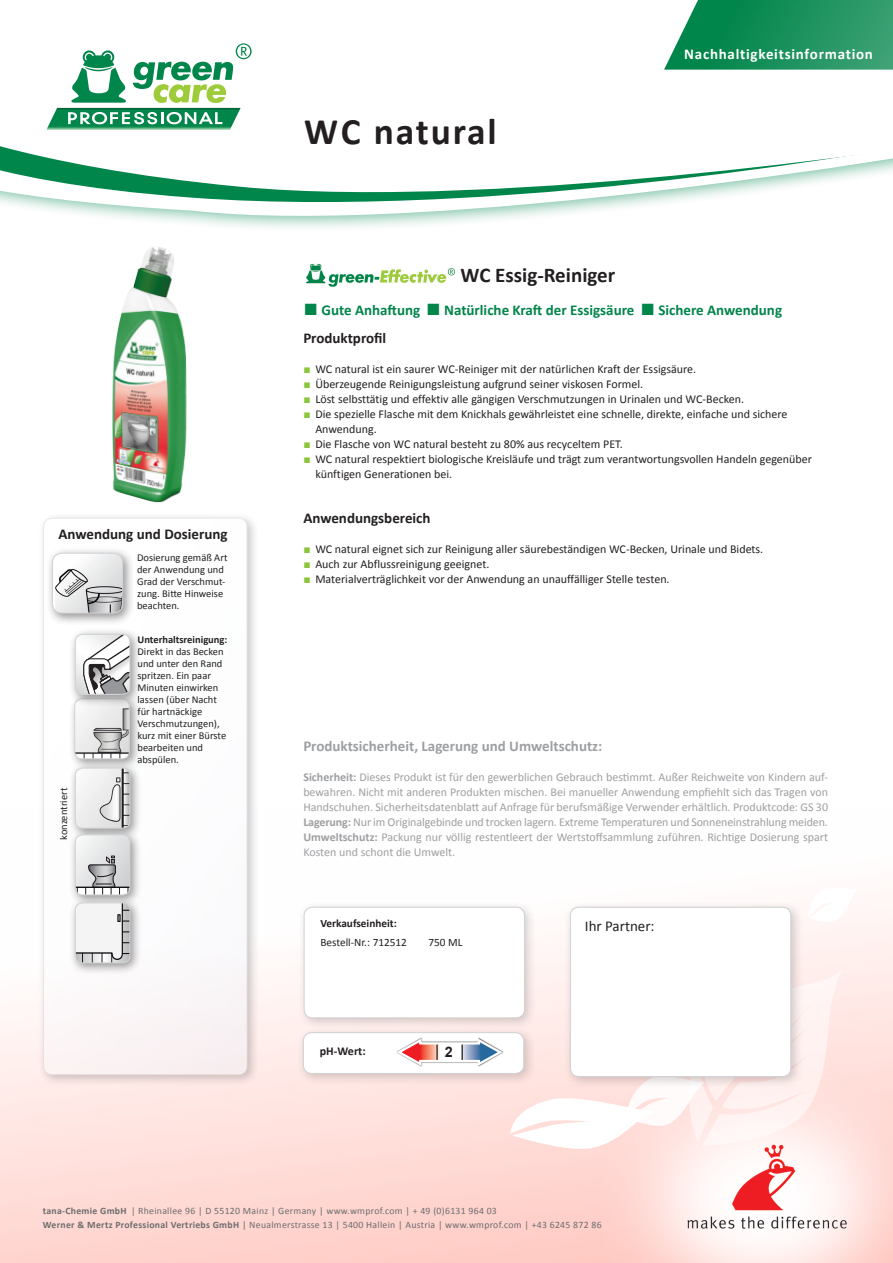
<style>
.page{position:relative;width:893px;height:1263px;background:#fff}
.page>*{position:absolute;margin:0;border:0;box-sizing:border-box;transform-origin:0 0}
.t1{font:700 37.5px "Calibri";letter-spacing:.05em;color:#231f20}
.t2{font:700 21px "Calibri";color:#231f20}
.t3{font:700 15px "Calibri";color:#00854a}
.t4{font:700 15px "Calibri";color:#231f20}
.t5{font:700 15px "Calibri";color:#9d9fa2}
.t6{font:700 15px "Calibri";letter-spacing:.05em;color:#fff}
.t7{font:15px "Calibri";color:#231f20}
.t8{font:700 14.4px "Arial";color:#231f20}
.t9{font:12px/15px "Calibri";color:#231f20}
.t10{font:12px/15px "Calibri";letter-spacing:-.005em;color:#9d9fa2;text-align:justify}
.t11{font:700 12px "Calibri";color:#231f20}
.t12{font:11.25px "Calibri";color:#231f20}
.t13{font:700 11.25px "Calibri";color:#231f20}
.t14{font:10.5px/12px "Calibri";color:#231f20}
.t15{font:700 10.5px "Calibri";color:#231f20}
.t16{font:9.75px "Calibri";letter-spacing:.03em;color:#6c6d70}
.s1{font-family:"Arial";font-weight:400;font-size:24.3px}
.s2{font-family:"Arial";color:#8bc63e}
.s3{font-weight:700}
</style>
<div class="page">
<div style="left:0;top:808px;width:893px;height:455px;background:linear-gradient(to bottom,#fff,#ffd2cc)"></div>
<svg style="left:510px;top:968px;width:332px;height:181px"></svg>
<svg style="left:807px;top:888px;width:52px;height:34px"></svg>
<svg style="left:188px;top:222px;width:266px;height:6px;fill:#f0f7f4"></svg>
<svg style="left:71px;top:212px;width:502px;height:10px"></svg>
<svg style="left:0;top:146px;width:893px;height:66px"></svg>
<div style="left:297px;top:1026px;width:239px;height:60px;background:#231f20;opacity:.2"></div>
<div style="left:303px;top:1033px;width:221px;height:40px;background:#fff;border-radius:9px"></div>
<div style="left:303px;top:1032px;width:221px;height:42px;border:1px solid #d1d2d4;border-radius:9px"></div>
<svg style="left:396px;top:1037px;width:107px;height:30px"></svg>
<div style="left:37px;top:512px;width:223px;height:575px;background:#231f20;opacity:.49"></div>
<div style="left:44px;top:518px;width:203px;height:556px;background:#fdfdfd;border-radius:9px"></div>
<div style="left:43px;top:518px;width:204px;height:557px;border:1px solid #d1d2d4;border-radius:9px"></div>
<div style="left:46px;top:547px;width:89px;height:79px;background:#231f20;opacity:.49"></div>
<img style="left:55px;top:553px;width:68px;height:60px">
<div style="left:52px;top:553px;width:71px;height:60px;border:1px solid #d1d2d4;border-radius:9px"></div>
<svg style="left:664px;top:0;width:229px;height:70px;background:#2b9968"></svg>
<svg style="left:46px;top:43px;width:206px;height:87px"></svg>
<img style="left:603px;top:1048px;width:290px;height:215px">
<img style="left:306px;top:264px;width:149px;height:23px">
<div style="left:564px;top:901px;width:239px;height:188px;background:#231f20;opacity:.2"></div>
<div style="left:570px;top:907px;width:221px;height:169px;background:#fff;border-radius:9px"></div>
<div style="left:570px;top:907px;width:221px;height:170px;border:1px solid #d1d2d4;border-radius:9px"></div>
<div style="left:298px;top:901px;width:239px;height:129px;background:#231f20;opacity:.2"></div>
<div style="left:304px;top:907px;width:220px;height:111px;background:#fff;border-radius:9px"></div>
<div style="left:304px;top:907px;width:221px;height:111px;border:1px solid #d1d2d4;border-radius:9px"></div>
<img style="left:112px;top:247px;width:75px;height:256px">
<div style="left:68px;top:692px;width:74px;height:79px;background:#231f20;opacity:.49"></div>
<img style="left:75px;top:707px;width:54px;height:52px">
<div style="left:74px;top:698px;width:56px;height:61px;border:1px solid #d1d2d4;border-radius:7px"></div>
<div style="left:69px;top:628px;width:74px;height:79px;background:#231f20;opacity:.49"></div>
<svg style="left:75px;top:634px;width:55px;height:60px"></svg>
<div style="left:75px;top:634px;width:55px;height:61px;border:1px solid #d1d2d4;border-radius:7px"></div>
<div style="left:69px;top:762px;width:74px;height:79px;background:#231f20;opacity:.49"></div>
<img style="left:75px;top:768px;width:55px;height:60px">
<div style="left:75px;top:768px;width:55px;height:60px;border:1px solid #d1d2d4;border-radius:7px"></div>
<div style="left:69px;top:828px;width:74px;height:79px;background:#231f20;opacity:.49"></div>
<svg style="left:75px;top:835px;width:55px;height:60px"></svg>
<div style="left:75px;top:834px;width:55px;height:61px;border:1px solid #d1d2d4;border-radius:7px"></div>
<div style="left:69px;top:897px;width:74px;height:78px;background:#231f20;opacity:.49"></div>
<svg style="left:75px;top:903px;width:55px;height:60px"></svg>
<div style="left:75px;top:902px;width:55px;height:61px;border:1px solid #d1d2d4;border-radius:7px"></div>
<p class="t1" style="left:304px;top:108px;width:194px">WC natural</p>
<p class="t2" style="left:461px;top:262px;width:156px">WC Essig-Reiniger</p>
<p class="t6" style="left:684px;top:44px;width:190px">Nachhaltigkeitsinformation</p>
<p class="t4" style="left:58px;top:524px;width:171px">Anwendung und Dosierung</p>
<p class="t14" style="left:137px;top:551px;width:92px">Dosierung gemäß Art der Anwendung und<br>Grad der Verschmut&shy;zung. Bitte Hinweise beachten.</p>
<p class="t14" style="left:58px;top:840px;width:54px;rotate:-90deg">konzentriert</p>
<p class="t15" style="left:137px;top:633px;width:91px">Unterhaltsreinigung:</p>
<p class="t14" style="left:137px;top:646px;width:90px">Direkt in das Becken und unter den Rand spritzen. Ein paar<br>Minuten einwirken lassen (über Nacht für hartnäckige<br>Verschmutzungen), kurz mit einer Bürste bearbeiten und abspülen.</p>
<p class="t3" style="left:303px;top:300px;width:480px"><span class="s1">■</span> Gute Anhaftung <span class="s1">■</span> Natürliche Kraft der Essigsäure <span class="s1">■</span> Sichere Anwendung</p>
<p class="t4" style="left:303px;top:329px;width:84px">Produktprofil</p>
<p class="t9" style="left:303px;top:362px;width:394px"><span class="s2">■</span> WC natural ist ein saurer WC-Reiniger mit der natürlichen Kraft der Essigsäure.</p>
<p class="t9" style="left:303px;top:377px;width:341px"><span class="s2">■</span> Überzeugende Reinigungsleistung aufgrund seiner viskosen Formel.</p>
<p class="t9" style="left:303px;top:392px;width:442px"><span class="s2">■</span> Löst selbsttätig und effektiv alle gängigen Verschmutzungen in Urinalen und WC-Becken.</p>
<p class="t9" style="left:315px;top:407px;width:474px;text-indent:-12px"><span class="s2">■</span> Die spezielle Flasche mit dem Knickhals gewährleistet eine schnelle, direkte, einfache und sichere<br>Anwendung.</p>
<p class="t9" style="left:303px;top:437px;width:321px"><span class="s2">■</span> Die Flasche von WC natural besteht zu 80% aus recyceltem PET.</p>
<p class="t9" style="left:315px;top:452px;width:498px;text-indent:-12px"><span class="s2">■</span> WC natural respektiert biologische Kreisläufe und trägt zum verantwortungsvollen Handeln gegenüber künftigen Generationen bei.</p>
<p class="t4" style="left:303px;top:509px;width:129px">Anwendungsbereich</p>
<p class="t9" style="left:303px;top:542px;width:461px"><span class="s2">■</span> WC natural eignet sich zur Reinigung aller säurebeständigen WC-Becken, Urinale und Bidets.</p>
<p class="t9" style="left:303px;top:557px;width:188px"><span class="s2">■</span> Auch zur Abflussreinigung geeignet.</p>
<p class="t9" style="left:303px;top:572px;width:368px"><span class="s2">■</span> Materialverträglichkeit vor der Anwendung an unauffälliger Stelle testen.</p>
<p class="t5" style="left:303px;top:737px;width:301px">Produktsicherheit, Lagerung und Umweltschutz:</p>
<p class="t10" style="left:303px;top:770px;width:526px"><span class="s3">Sicherheit:</span> Dieses Produkt ist für den gewerblichen Gebrauch bestimmt. Außer Reichweite von Kindern auf&shy;bewahren. Nicht mit anderen Produkten mischen. Bei manueller Anwendung empfiehlt sich das Tragen von Handschuhen. Sicherheitsdatenblatt auf Anfrage für berufsmäßige Verwender erhältlich. Produktcode: GS 30</p>
<p class="t10" style="left:303px;top:815px;width:526px"><span class="s3">Lagerung:</span> Nur im Originalgebinde und trocken lagern. Extreme Temperaturen und Sonneneinstrahlung meiden.</p>
<p class="t10" style="left:303px;top:830px;width:526px"><span class="s3">Umweltschutz:</span> Packung nur völlig restentleert der Wertstoffsammlung zuführen. Richtige Dosierung spart<br>Kosten und schont die Umwelt.</p>
<p class="t13" style="left:320px;top:916px;width:78px">Verkaufseinheit:</p>
<p class="t12" style="left:320px;top:935px;width:88px">Bestell-Nr.: 712512</p>
<p class="t12" style="left:428px;top:935px;width:35px">750 ML</p>
<p class="t11" style="left:320px;top:1043px;width:47px">pH-Wert:</p>
<p class="t8" style="left:445px;top:1042px;width:10px">2</p>
<p class="t7" style="left:585px;top:916px;width:71px">Ihr Partner:</p>
<p class="t16" style="left:43px;top:1205px;width:456px"><span class="s3">tana-Chemie GmbH</span> | Rheinallee 96 | D 55120 Mainz | Germany | www.wmprof.com | + 49 (0)6131 964 03</p>
<p class="t16" style="left:43px;top:1218px;width:560px"><span class="s3">Werner &amp; Mertz Professional Vertriebs GmbH</span> | Neualmerstrasse 13 | 5400 Hallein | Austria | www.wmprof.com | +43 6245 872 86</p>
</div>
